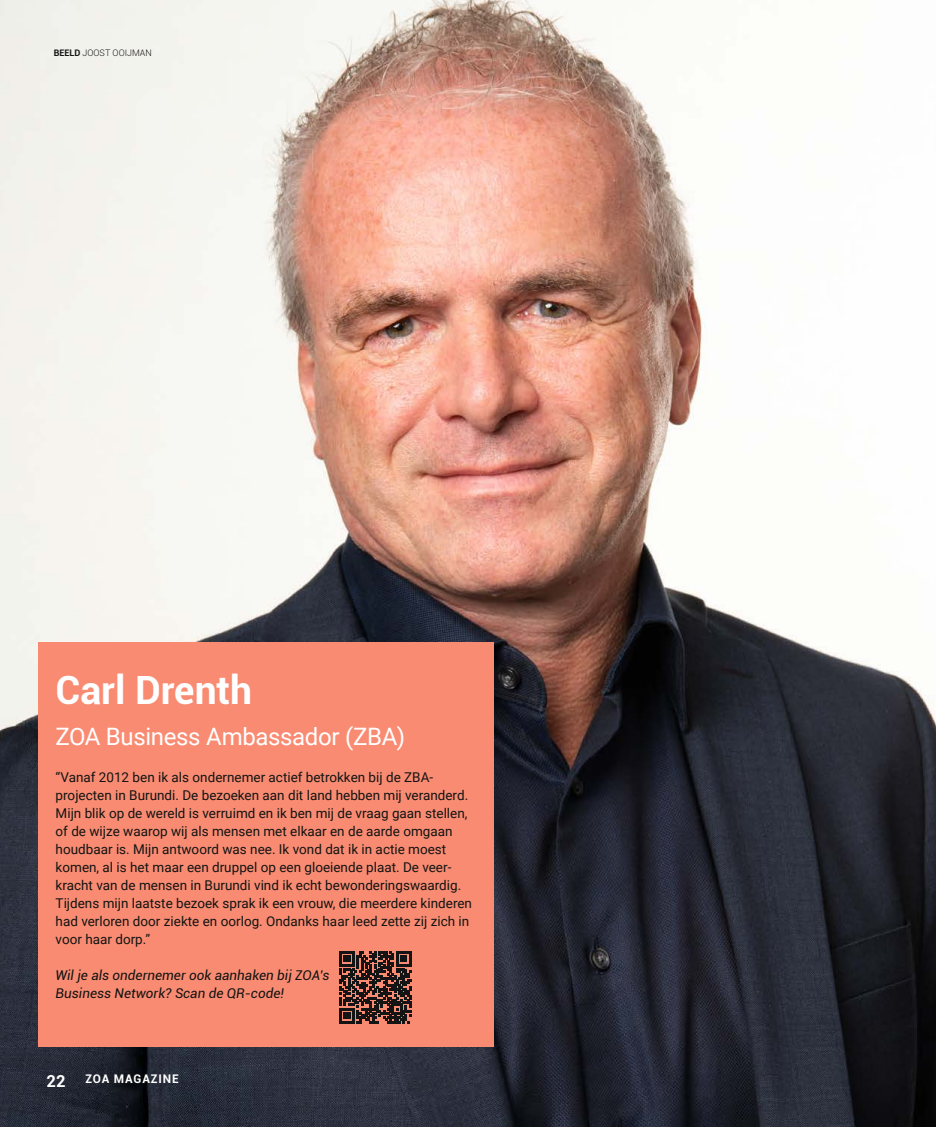
<style>
.page{position:relative;width:936px;height:1127px;background:#fff}
.page>*{position:absolute;margin:0;border:0;box-sizing:border-box;transform-origin:0 0}
.t1{font:700 39px "Roboto";color:#fff}
.t2{font:24px "Roboto";letter-spacing:-.015em;color:#fff}
.t3{font:13.5px/18px "Roboto";color:#131413}
.t4{font:italic 13.5px/18px "Roboto";color:#131413}
.t5{font:700 11.85px "Roboto";letter-spacing:.07em;color:#fff}
.t6{font:300 9px "Roboto";color:#131413}
.s1{font-weight:700}
.s2{font-size:16.5px}
</style>
<div class="page">
<hr style="left:935px;top:0;width:1px;height:1127px;background:#f2fbf9">
<img style="left:0;top:0;width:935px;height:1127px">
<div style="left:38px;top:642px;width:455px;height:404px;background:#f98b72"></div>
<svg style="left:339px;top:951px;width:72px;height:72px"></svg>
<p class="t6" style="left:54px;top:47px;width:100px"><span class="s1">BEELD</span> JOOST OOIJMAN</p>
<h1 class="t1" style="left:56px;top:663px;width:198px">Carl Drenth</h1>
<h2 class="t2" style="left:56px;top:719px;width:351px">ZOA Business Ambassador (ZBA)</h2>
<p class="t3" style="left:56px;top:767px;width:418px">“Vanaf 2012 ben ik als ondernemer actief betrokken bij de ZBA&shy;projecten in Burundi. De bezoeken aan dit land hebben mij veranderd.<br>Mijn blik op de wereld is verruimd en ik ben mij de vraag gaan stellen, of de wijze waarop wij als mensen met elkaar en de aarde omgaan houdbaar is. Mijn antwoord was nee. Ik vond dat ik in actie moest komen, al is het maar een druppel op een gloeiende plaat. De veer&shy;kracht van de mensen in Burundi vind ik echt bewonderingswaardig.<br>Tijdens mijn laatste bezoek sprak ik een vrouw, die meerdere kinderen had verloren door ziekte en oorlog. Ondanks haar leed zette zij zich in voor haar dorp.”</p>
<p class="t4" style="left:56px;top:965px;width:275px">Wil je als ondernemer ook aanhaken bij ZOA's<br>Business Network? Scan de QR-code!</p>
<p class="t5" style="left:47px;top:1070px;width:133px"><span class="s2">22</span> ZOA MAGAZINE</p>
</div>
